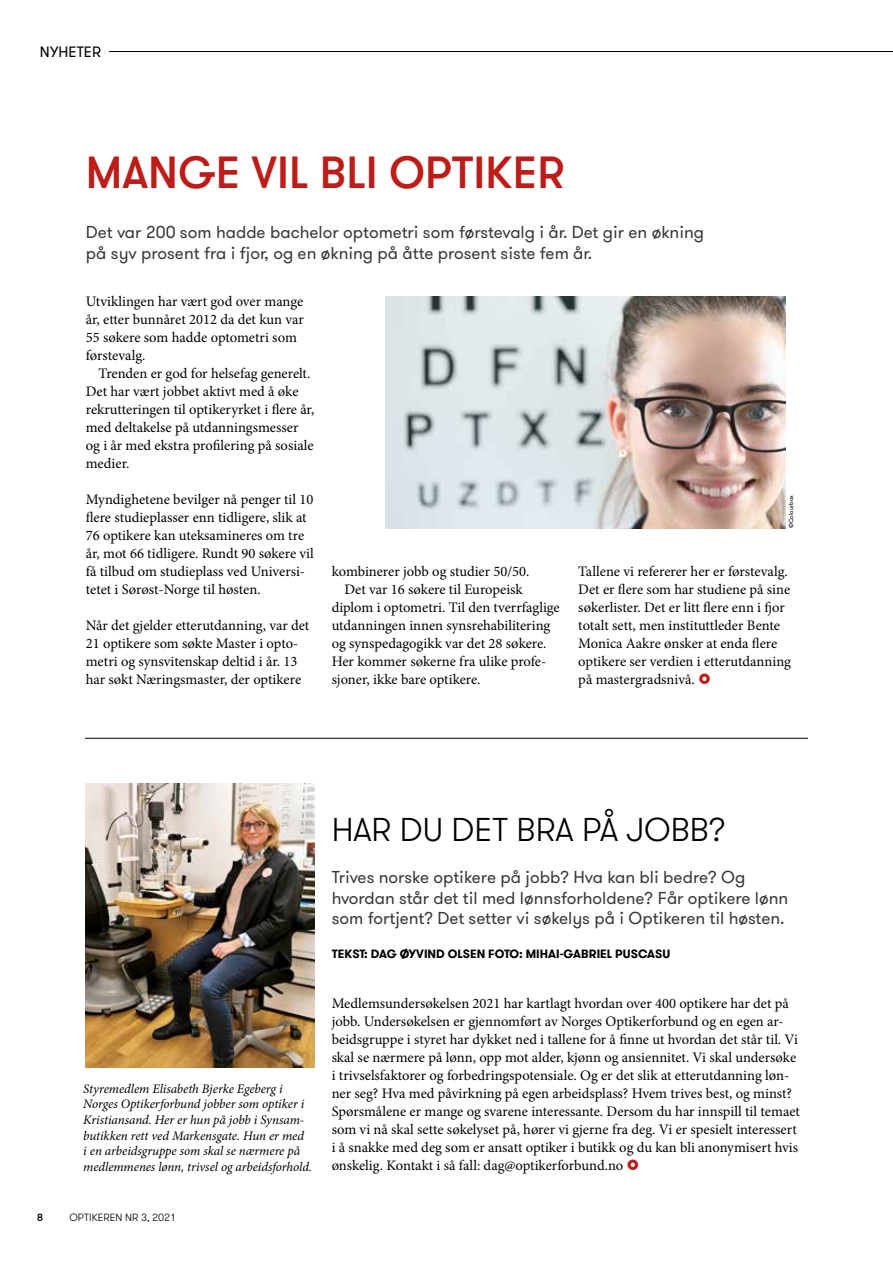
<style>
.page{position:relative;width:893px;height:1263px;background:#fff}
.page>*{position:absolute;margin:0;border:0;box-sizing:border-box;transform-origin:0 0}
.t1{font:500 45px "GT Walsheim";color:#bd1c18}
.t2{font:300 33px "GT Walsheim";color:#000}
.t3{font:17.25px/20.7px "GT Walsheim";color:#3a3a39}
.t4{font:15px "GT Walsheim";color:#000}
.t5{font:14.55px/18px "Minion Pro";color:#000}
.t6{font:italic 13.05px/15.6px "Minion Pro";letter-spacing:-.005em;color:#000}
.t7{font:700 12px "GT Walsheim";color:#000}
.t8{font:300 10.5px "GT Walsheim";color:#000}
.t9{font:500 10.5px "GT Walsheim";color:#000}
.t10{font:6px "GT Walsheim";color:#000}
</style>
<div class="page">
<hr style="left:109px;top:51px;width:784px;height:1px;background:#000">
<img style="left:85px;top:783px;width:230px;height:284px">
<hr style="left:85px;top:738px;width:723px;height:1px;background:#000">
<img style="left:385px;top:297px;width:401px;height:231px">
<p class="t4" style="left:40px;top:42px;width:63px">NYHETER</p>
<h1 class="t1" style="left:86px;top:143px;width:480px">MANGE VIL BLI OPTIKER</h1>
<p class="t3" style="left:86px;top:221px;width:620px">Det var 200 som hadde bachelor optometri som førstevalg i år. Det gir en økning på syv prosent fra i fjor, og en økning på åtte prosent siste fem år.</p>
<p class="t5" style="left:86px;top:292px;width:219px">Utviklingen har vært god over mange år, etter bunnåret 2012 da det kun var<br>55 søkere som hadde optometri som førstevalg.</p>
<p class="t5" style="left:86px;top:364px;width:230px;text-indent:13px">Trenden er god for helsefag generelt.<br>Det har vært jobbet aktivt med å øke rekrutteringen til optikeryrket i flere år, med deltakelse på utdanningsmesser og i år med ekstra profilering på sosiale medier.</p>
<p class="t5" style="left:86px;top:490px;width:230px">Myndighetene bevilger nå penger til 10 flere studieplasser enn tidligere, slik at 76 optikere kan uteksamineres om tre år, mot 66 tidligere. Rundt 90 søkere vil få tilbud om studieplass ved Universi&shy;tetet i Sørøst-Norge til høsten.</p>
<p class="t5" style="left:86px;top:616px;width:225px">Når det gjelder etterutdanning, var det 21 optikere som søkte Master i opto&shy;metri og synsvitenskap deltid i år. 13 har søkt Næringsmaster, der optikere</p>
<p class="t10" style="left:787px;top:528px;width:34px;rotate:-90deg">©Colourbox</p>
<p class="t5" style="left:578px;top:562px;width:214px">Tallene vi refererer her er førstevalg.<br>Det er flere som har studiene på sine søkerlister. Det er litt flere enn i fjor totalt sett, men instituttleder Bente Monica Aakre ønsker at enda flere optikere ser verdien i etterutdanning på mastergradsnivå.</p>
<p class="t5" style="left:332px;top:562px;width:199px">kombinerer jobb og studier 50/50.</p>
<p class="t5" style="left:344px;top:580px;width:180px">Det var 16 søkere til Europeisk</p>
<p class="t5" style="left:332px;top:598px;width:230px">diplom i optometri. Til den tverrfaglige</p>
<p class="t5" style="left:332px;top:616px;width:220px">utdanningen innen synsrehabilitering</p>
<p class="t5" style="left:332px;top:634px;width:216px">og synspedagogikk var det 28 søkere.</p>
<p class="t5" style="left:332px;top:652px;width:216px">Her kommer søkerne fra ulike profe-</p>
<p class="t5" style="left:332px;top:670px;width:150px">sjoner, ikke bare optikere.</p>
<p class="t6" style="left:83px;top:1081px;width:230px">Styremedlem Elisabeth Bjerke Egeberg i Norges Optikerforbund jobber som optiker i Kristiansand. Her er hun på jobb i Synsam&shy;butikken rett ved Markensgate. Hun er med<br>i en arbeidsgruppe som skal se nærmere på medlemmenes lønn, trivsel og arbeidsforhold.</p>
<p class="t9" style="left:37px;top:1210px;width:8px">8</p>
<p class="t8" style="left:70px;top:1210px;width:108px">OPTIKEREN NR 3, 2021</p>
<h2 class="t2" style="left:332px;top:808px;width:395px">HAR DU DET BRA PÅ JOBB?</h2>
<p class="t3" style="left:332px;top:866px;width:458px">Trives norske optikere på jobb? Hva kan bli bedre? Og hvordan står det til med lønnsforholdene? Får optikere lønn som fortjent? Det setter vi søkelys på i Optikeren til høsten.</p>
<p class="t7" style="left:332px;top:946px;width:340px">TEKST: DAG ØYVIND OLSEN FOTO: MIHAI-GABRIEL PUSCASU</p>
<p class="t5" style="left:332px;top:994px;width:470px">Medlemsundersøkelsen 2021 har kartlagt hvordan over 400 optikere har det på jobb. Undersøkelsen er gjennomført av Norges Optikerforbund og en egen ar&shy;beidsgruppe i styret har dykket ned i tallene for å finne ut hvordan det står til. Vi skal se nærmere på lønn, opp mot alder, kjønn og ansiennitet. Vi skal undersøke i trivselsfaktorer og forbedringspotensiale. Og er det slik at etterutdanning løn&shy;ner seg? Hva med påvirkning på egen arbeidsplass? Hvem trives best, og minst?<br>Spørsmålene er mange og svarene interessante. Dersom du har innspill til temaet som vi nå skal sette søkelyset på, hører vi gjerne fra deg. Vi er spesielt interessert i å snakke med deg som er ansatt optiker i butikk og du kan bli anonymisert hvis ønskelig. Kontakt i så fall: dag@optikerforbund.no</p>
</div>
